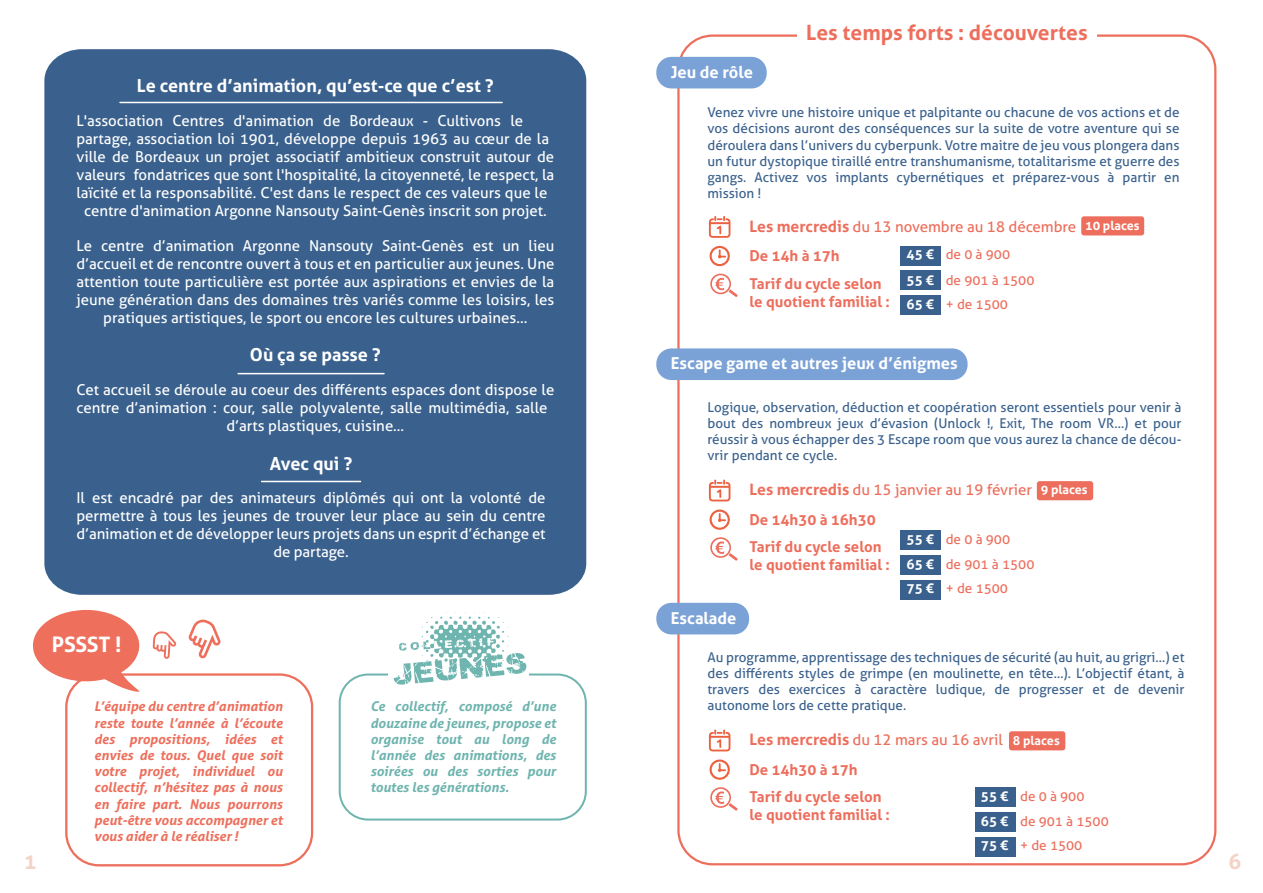
<style>
.page{position:relative;width:1263px;height:893px;background:#fff}
.page>*{position:absolute;margin:0;border:0;box-sizing:border-box;transform-origin:0 0}
.t1{font:700 21.3px "Aller";letter-spacing:-.01em;color:#fff}
.t2{font:700 21.3px "Aller";color:#f4d3c6}
.t3{font:700 21px "Aller";color:#ed6e5c}
.t4{font:700 18px "Aller";color:#fff}
.t5{font:700 16.5px "Aller";color:#fff}
.t6{font:15px/18px "Aller";color:#fff;text-align:center}
.t7{font:15px/29.4px "Aller";color:#ed6e5c}
.t8{font:700 15px/18px "Aller";color:#ed6e5c}
.t9{font:13.5px/16.2px "Aller";color:#3a618d;text-align:justify}
.t10{font:italic 700 13.5px/16.2px "Aller";color:#ed6f5c;text-align:justify}
.t11{font:italic 700 13.5px/16.2px "Aller";color:#6eb4af;text-align:justify}
.t12{font:13.5px/25.5px "Aller";color:#ed6e5c}
.t13{font:700 12.6px "Aller";color:#fff}
.s1{font-weight:700;font-size:15.75px}
.s2{font-weight:700}
.s3{font-weight:700;color:#fff}
</style>
<div class="page">
<div style="left:65px;top:673px;width:248px;height:193px;border:2px solid #ed6f5c;border-radius:33px"></div>
<div style="left:339px;top:673px;width:248px;height:147px;border:2px solid #6eb4af;border-radius:28px"></div>
<svg style="left:33px;top:610px;width:108px;height:82px"></svg>
<div style="left:44px;top:49px;width:542px;height:546px;background:#3a618d"></div>
<hr style="left:120px;top:102px;width:382px;height:1px;background:#fff">
<hr style="left:238px;top:373px;width:146px;height:1px;background:#fff">
<hr style="left:262px;top:481px;width:99px;height:1px;background:#fff">
<svg style="left:153px;top:631px;width:23px;height:28px"></svg>
<svg style="left:188px;top:619px;width:33px;height:40px"></svg>
<svg style="left:710px;top:274px;width:28px;height:23px"></svg>
<div style="left:901px;top:246px;width:40px;height:19px;background:#3a618d"></div>
<div style="left:901px;top:271px;width:40px;height:19px;background:#3a618d"></div>
<div style="left:901px;top:295px;width:40px;height:20px;background:#3a618d"></div>
<svg style="left:709px;top:246px;width:21px;height:20px"></svg>
<svg style="left:709px;top:216px;width:21px;height:22px"></svg>
<svg style="left:710px;top:537px;width:28px;height:24px"></svg>
<div style="left:901px;top:530px;width:40px;height:20px;background:#3a618d"></div>
<div style="left:901px;top:555px;width:40px;height:20px;background:#3a618d"></div>
<div style="left:901px;top:580px;width:40px;height:19px;background:#3a618d"></div>
<svg style="left:709px;top:509px;width:21px;height:21px"></svg>
<svg style="left:709px;top:479px;width:21px;height:22px"></svg>
<svg style="left:710px;top:787px;width:28px;height:24px"></svg>
<div style="left:975px;top:787px;width:40px;height:20px;background:#3a618d"></div>
<div style="left:975px;top:812px;width:40px;height:20px;background:#3a618d"></div>
<div style="left:975px;top:837px;width:40px;height:19px;background:#3a618d"></div>
<svg style="left:709px;top:759px;width:21px;height:21px"></svg>
<svg style="left:709px;top:729px;width:21px;height:22px"></svg>
<div style="left:656px;top:57px;width:111px;height:31px;background:#7ba2d6;border-radius:15px"></div>
<div style="left:656px;top:348px;width:311px;height:32px;background:#7ba2d6;border-radius:15px"></div>
<div style="left:656px;top:603px;width:93px;height:31px;background:#7ba2d6;border-radius:15px"></div>
<div style="left:1081px;top:216px;width:63px;height:19px;background:#ed6e5c;border-radius:3px"></div>
<div style="left:1037px;top:481px;width:56px;height:19px;background:#ed6e5c;border-radius:3px"></div>
<div style="left:1009px;top:731px;width:56px;height:19px;background:#ed6e5c;border-radius:3px"></div>
<div style="left:389px;top:637px;width:140px;height:49px;background:#fff"></div>
<svg style="left:394px;top:613px;width:132px;height:72px"></svg>
<p class="t4" style="left:137px;top:74px;width:358px">Le centre d’animation, qu’est-ce que c’est ?</p>
<p class="t6" style="left:76px;top:112px;width:448px">L'association Centres d'animation de Bordeaux - Cultivons le</p>
<p class="t6" style="left:76px;top:130px;width:474px">partage, association loi 1901, développe depuis 1963 au cœur de la</p>
<p class="t6" style="left:76px;top:148px;width:479px">ville de Bordeaux un projet associatif ambitieux construit autour de</p>
<p class="t6" style="left:76px;top:166px;width:479px">valeurs fondatrices que sont l'hospitalité, la citoyenneté, le respect, la</p>
<p class="t6" style="left:76px;top:184px;width:472px">laïcité et la responsabilité. C'est dans le respect de ces valeurs que le</p>
<p class="t6" style="left:84px;top:202px;width:464px">centre d'animation Argonne Nansouty Saint-Genès inscrit son projet.</p>
<p class="t6" style="left:76px;top:236px;width:479px">Le centre d’animation Argonne Nansouty Saint-Genès est un lieu d’accueil et de rencontre ouvert à tous et en particulier aux jeunes. Une attention toute particulière est portée aux aspirations et envies de la jeune génération dans des domaines très variés comme les loisirs, les pratiques artistiques, le sport ou encore les cultures urbaines…</p>
<p class="t4" style="left:250px;top:343px;width:132px">Où ça se passe ?</p>
<p class="t6" style="left:76px;top:381px;width:479px">Cet accueil se déroule au coeur des différents espaces dont dispose le centre d’animation : cour, salle polyvalente, salle multimédia, salle d’arts plastiques, cuisine…</p>
<p class="t4" style="left:270px;top:452px;width:84px">Avec qui ?</p>
<p class="t6" style="left:77px;top:489px;width:471px">Il est encadré par des animateurs diplômés qui ont la volonté de permettre à tous les jeunes de trouver leur place au sein du centre d’animation et de développer leurs projets dans un esprit d’échange et de partage.</p>
<h1 class="t1" style="left:52px;top:631px;width:71px">PSSST !</h1>
<p class="t10" style="left:94px;top:698px;width:190px">L’équipe du centre d’animation reste toute l’année à l’écoute des propositions, idées et envies de tous. Quel que soit votre projet, individuel ou collectif, n’hésitez pas à nous en faire part. Nous pourrons peut-être vous accompagner et vous aider à le réaliser !</p>
<p class="t11" style="left:370px;top:698px;width:187px">Ce collectif, composé d’une douzaine de jeunes, propose et organise tout au long de l’année des animations, des soirées ou des sorties pour toutes les générations.</p>
<p class="t5" style="left:671px;top:62px;width:84px">Jeu de rôle</p>
<h2 class="t3" style="left:806px;top:20px;width:283px">Les temps forts : découvertes</h2>
<p class="t9" style="left:707px;top:104px;width:474px">Venez vivre une histoire unique et palpitante ou chacune de vos actions et de vos décisions auront des conséquences sur la suite de votre aventure qui se déroulera dans l’univers du cyberpunk. Votre maitre de jeu vous plongera dans un futur dystopique tiraillé entre transhumanisme, totalitarisme et guerre des gangs. Activez vos implants cybernétiques et préparez-vous à partir en mission !</p>
<p class="t7" style="left:749px;top:211px;width:328px"><span class="s1">Les mercredis</span> du 13 novembre au 18 décembre<br><span class="s2">De 14h à 17h</span></p>
<p class="t13" style="left:1085px;top:217px;width:56px">10 places</p>
<p class="t12" style="left:906px;top:241px;width:129px"><span class="s3">45 €</span> de 0 à 900<br><span class="s3">55 €</span> de 901 à 1500</p>
<p class="t12" style="left:906px;top:291px;width:103px"><span class="s3">65 €</span> + de 1500</p>
<p class="t8" style="left:749px;top:274px;width:142px">Tarif du cycle selon le quotient familial :</p>
<p class="t5" style="left:671px;top:353px;width:288px">Escape game et autres jeux d’énigmes</p>
<p class="t9" style="left:707px;top:399px;width:476px">Logique, observation, déduction et coopération seront essentiels pour venir à bout des nombreux jeux d’évasion (Unlock !, Exit, The room VR…) et pour réussir à vous échapper des 3 Escape room que vous aurez la chance de décou&shy;vrir pendant ce cycle.</p>
<p class="t7" style="left:749px;top:475px;width:284px"><span class="s1">Les mercredis</span> du 15 janvier au 19 février<br><span class="s2">De 14h30 à 16h30</span></p>
<p class="t13" style="left:1041px;top:482px;width:48px">9 places</p>
<p class="t5" style="left:671px;top:608px;width:67px">Escalade</p>
<p class="t8" style="left:749px;top:538px;width:142px">Tarif du cycle selon le quotient familial :</p>
<p class="t12" style="left:906px;top:526px;width:129px"><span class="s3">55 €</span> de 0 à 900<br><span class="s3">65 €</span> de 901 à 1500</p>
<p class="t12" style="left:906px;top:576px;width:103px"><span class="s3">75 €</span> + de 1500</p>
<p class="t9" style="left:707px;top:649px;width:479px">Au programme, apprentissage des techniques de sécurité (au huit, au grigri…) et des différents styles de grimpe (en moulinette, en tête…). L’objectif étant, à travers des exercices à caractère ludique, de progresser et de devenir autonome lors de cette pratique.</p>
<p class="t7" style="left:749px;top:725px;width:255px"><span class="s1">Les mercredis</span> du 12 mars au 16 avril<br><span class="s2">De 14h30 à 17h</span></p>
<p class="t13" style="left:1013px;top:732px;width:48px">8 places</p>
<p class="t8" style="left:749px;top:788px;width:142px">Tarif du cycle selon le quotient familial :</p>
<p class="t12" style="left:981px;top:783px;width:129px"><span class="s3">55 €</span> de 0 à 900<br><span class="s3">65 €</span> de 901 à 1500</p>
<p class="t12" style="left:981px;top:832px;width:103px"><span class="s3">75 €</span> + de 1500</p>
<h1 class="t2" style="left:24px;top:849px;width:14px">1</h1>
<h1 class="t2" style="left:1228px;top:849px;width:14px">6</h1>
</div>
